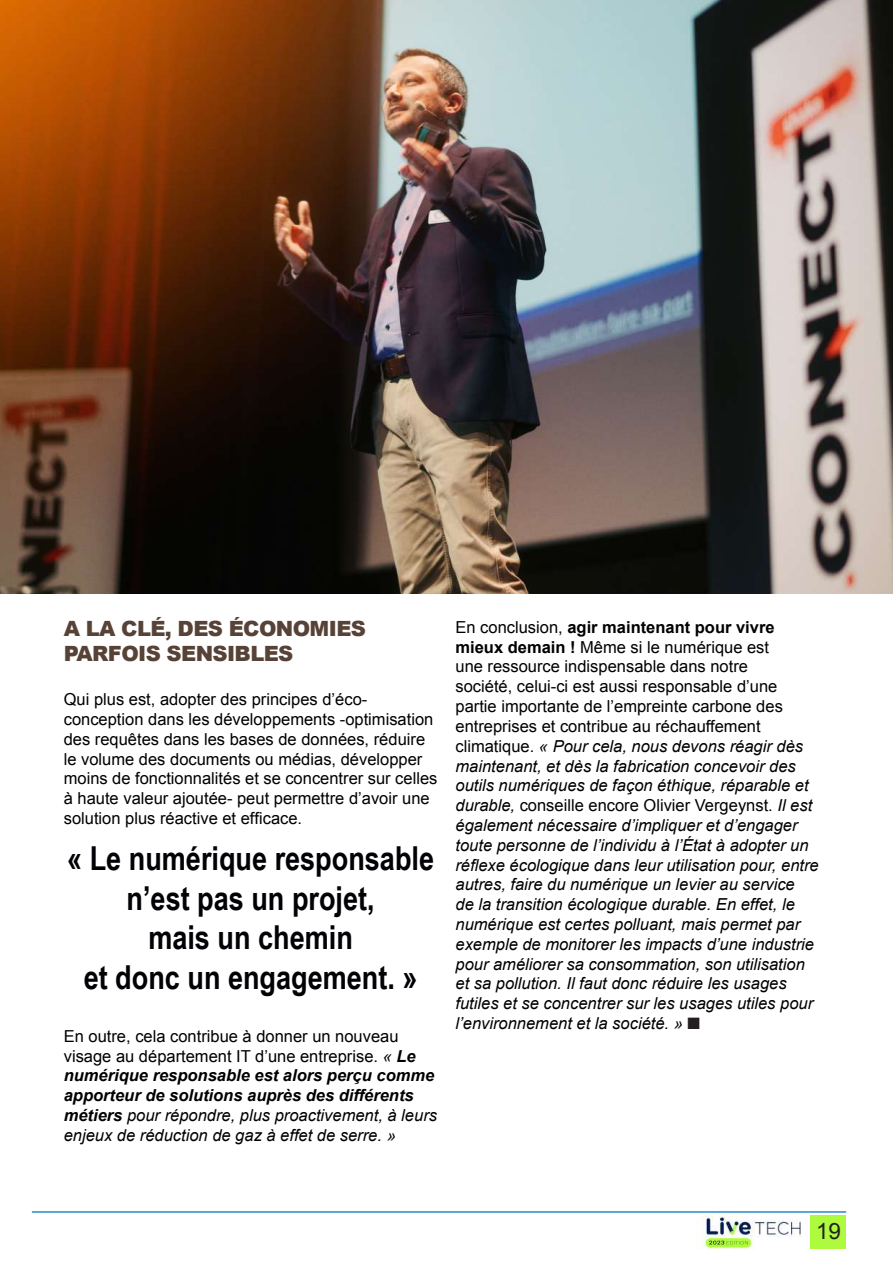
<style>
.page{position:relative;width:893px;height:1263px;background:#fff}
.page>*{position:absolute;margin:0;border:0;box-sizing:border-box;transform-origin:0 0}
.t1{font:700 33px/39.6px "Arial Narrow";color:#020106;text-align:center}
.t2{font:22.5px "Arial";color:#231f20}
.t3{font:900 21px/25.2px "Arial";letter-spacing:-.03em;color:#574237}
.t4{font:italic 16.5px/19.8px "Arial";color:#000}
.t5{font:16.5px/19.8px "Arial";color:#000}
.t6{font:italic 700 16.5px/19.8px "Arial";color:#000}
.s1{font-weight:400;font-style:normal}
.s2{font-weight:400}
.s3{font-style:normal}
.s4{font-weight:700;font-style:normal}
.s5{color:#231f20}
</style>
<div class="page">
<hr style="left:32px;top:1211px;width:814px;height:2px;background:#278aca">
<img style="left:698px;top:1214px;width:103px;height:35px">
<div style="left:811px;top:1215px;width:35px;height:34px;background:#aefa3e"></div>
<svg style="left:706px;top:1238px;width:45px;height:9px"></svg>
<svg style="left:709px;top:1240px;width:39px;height:4px"></svg>
<img style="left:0;top:0;width:893px;height:593px">
<p class="t3" style="left:64px;top:615px;width:304px">A LA CLÉ, DES ÉCONOMIES<br>PARFOIS SENSIBLES</p>
<p class="t5" style="left:64px;top:690px;width:375px">Qui plus est, adopter des principes d’éco&shy;conception dans les développements -optimisation des requêtes dans les bases de données, réduire le volume des documents ou médias, développer moins de fonctionnalités et se concentrer sur celles à haute valeur ajoutée- peut permettre d’avoir une solution plus réactive et efficace.</p>
<h1 class="t1" style="left:67px;top:837px;width:368px">« Le numérique responsable n’est pas un projet,<br>mais un chemin<br>et donc un engagement. »</h1>
<p class="t6" style="left:64px;top:1027px;width:375px"><span class="s1">En outre, cela contribue à donner un nouveau visage au département IT d’une entreprise.</span> <span class="s2">«</span> Le numérique responsable est alors perçu comme apporteur de solutions auprès des différents métiers <span class="s2">pour répondre, plus proactivement, à leurs enjeux de réduction de gaz à effet de serre. »</span></p>
<p class="t4" style="left:455px;top:617px;width:365px"><span class="s3">En conclusion,</span> <span class="s4">agir maintenant pour vivre mieux demain !</span> <span class="s3">Même si le numérique est<br>une ressource indispensable dans notre<br>société, celui-ci est aussi responsable d’une partie importante de l’empreinte carbone des entreprises et contribue au réchauffement climatique.</span> « Pour cela, nous devons réagir dès maintenant, et dès la fabrication concevoir des outils numériques de façon éthique, réparable et durable, <span class="s3">conseille encore Olivier Vergeynst.</span> Il est également nécessaire d’impliquer et d’engager toute personne de l’individu à l’État à adopter un réflexe écologique dans leur utilisation pour, entre autres, faire du numérique un levier au service<br>de la transition écologique durable. En effet, le numérique est certes polluant, mais permet par exemple de monitorer les impacts d’une industrie pour améliorer sa consommation, son utilisation et sa pollution. Il faut donc réduire les usages futiles et se concentrer sur les usages utiles pour l’environnement et la société. » <span class="s5">■</span></p>
<h2 class="t2" style="left:816px;top:1217px;width:27px">19</h2>
</div>
